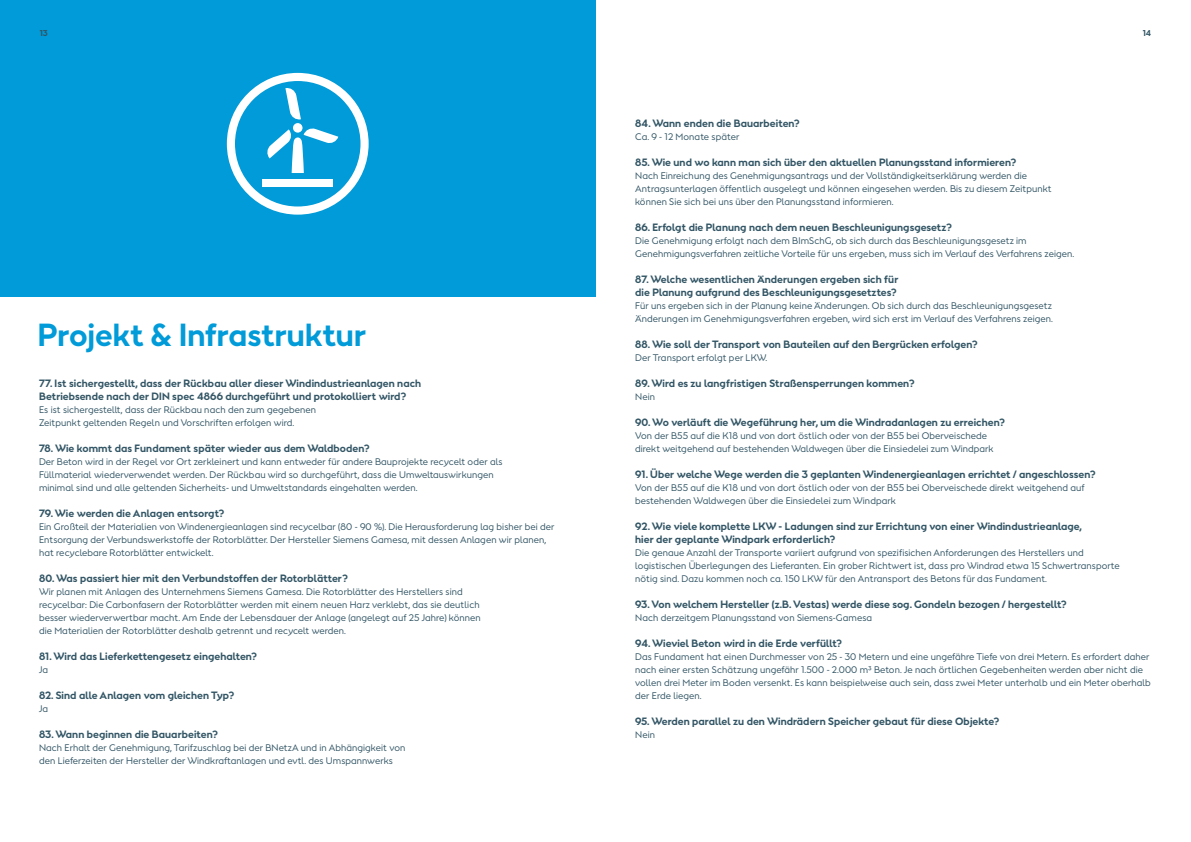
<style>
.page{position:relative;width:1191px;height:842px;background:#fff}
.page>*{position:absolute;margin:0;border:0;box-sizing:border-box;transform-origin:0 0}
.t1{font:700 30px "Orsted Sans";color:#009bd8}
.t2{font:700 10px/13px "Orsted Sans";letter-spacing:.01em;color:#325565}
.t3{font:9px/13px "Orsted Sans";letter-spacing:.01em;color:#325565}
.t4{font:700 8px "Orsted Sans";color:#325565}
</style>
<div class="page">
<div style="left:0;top:0;width:595px;height:296px;background:#009bd8"></div>
<svg style="left:227px;top:73px;width:142px;height:142px"></svg>
<p class="t4" style="left:40px;top:28px;width:10px">13</p>
<p class="t4" style="left:1142px;top:28px;width:10px">14</p>
<h1 class="t1" style="left:38px;top:315px;width:330px">Projekt &amp; Infrastruktur</h1>
<p class="t2" style="left:39px;top:377px;width:384px">77. Ist sichergestellt, dass der Rückbau aller dieser Windindustrieanlagen nach<br>Betriebsende nach der DIN spec 4866 durchgeführt und protokolliert wird?</p>
<p class="t3" style="left:39px;top:403px;width:279px">Es ist sichergestellt, dass der Rückbau nach den zum gegebenen<br>Zeitpunkt geltenden Regeln und Vorschriften erfolgen wird.</p>
<p class="t2" style="left:39px;top:442px;width:332px">78. Wie kommt das Fundament später wieder aus dem Waldboden?</p>
<p class="t3" style="left:39px;top:455px;width:465px">Der Beton wird in der Regel vor Ort zerkleinert und kann entweder für andere Bauprojekte recycelt oder als<br>Füllmaterial wiederverwendet werden. Der Rückbau wird so durchgeführt, dass die Umweltauswirkungen minimal sind und alle geltenden Sicherheits- und Umweltstandards eingehalten werden.</p>
<p class="t2" style="left:39px;top:507px;width:187px">79. Wie werden die Anlagen entsorgt?</p>
<p class="t3" style="left:39px;top:520px;width:517px">Ein Großteil der Materialien von Windenergieanlagen sind recycelbar (80 - 90 %). Die Herausforderung lag bisher bei der<br>Entsorgung der Verbundswerkstoffe der Rotorblätter. Der Hersteller Siemens Gamesa, mit dessen Anlagen wir planen, hat recyclebare Rotorblätter entwickelt.</p>
<p class="t2" style="left:39px;top:572px;width:310px">80. Was passiert hier mit den Verbundstoffen der Rotorblätter?</p>
<p class="t3" style="left:39px;top:585px;width:443px">Wir planen mit Anlagen des Unternehmens Siemens Gamesa. Die Rotorblätter des Herstellers sind recycelbar: Die Carbonfasern der Rotorblätter werden mit einem neuen Harz verklebt, das sie deutlich besser wiederverwertbar macht. Am Ende der Lebensdauer der Anlage (angelegt auf 25 Jahre) können die Materialien der Rotorblätter deshalb getrennt und recycelt werden.</p>
<p class="t2" style="left:39px;top:650px;width:220px">81. Wird das Lieferkettengesetz eingehalten?</p>
<p class="t3" style="left:39px;top:663px;width:11px">Ja</p>
<p class="t2" style="left:39px;top:689px;width:197px">82. Sind alle Anlagen vom gleichen Typ?</p>
<p class="t3" style="left:39px;top:702px;width:11px">Ja</p>
<p class="t2" style="left:39px;top:728px;width:180px">83. Wann beginnen die Bauarbeiten?</p>
<p class="t3" style="left:39px;top:741px;width:368px">Nach Erhalt der Genehmigung, Tarifzuschlag bei der BNetzA und in Abhängigkeit von den Lieferzeiten der Hersteller der Windkraftanlagen und evtl. des Umspannwerks</p>
<p class="t2" style="left:635px;top:117px;width:166px">84. Wann enden die Bauarbeiten?</p>
<p class="t3" style="left:635px;top:130px;width:106px">Ca. 9 - 12 Monate später</p>
<p class="t2" style="left:635px;top:156px;width:382px">85. Wie und wo kann man sich über den aktuellen Planungsstand informieren?</p>
<p class="t3" style="left:635px;top:169px;width:418px">Nach Einreichung des Genehmigungsantrags und der Vollständigkeitserklärung werden die<br>Antragsunterlagen öffentlich ausgelegt und können eingesehen werden. Bis zu diesem Zeitpunkt können Sie sich bei uns über den Planungsstand informieren.</p>
<p class="t2" style="left:635px;top:221px;width:318px">86. Erfolgt die Planung nach dem neuen Beschleunigungsgesetz?</p>
<p class="t3" style="left:635px;top:234px;width:440px">Die Genehmigung erfolgt nach dem BImSchG, ob sich durch das Beschleunigungsgesetz im<br>Genehmigungsverfahren zeitliche Vorteile für uns ergeben, muss sich im Verlauf des Verfahrens zeigen.</p>
<p class="t2" style="left:635px;top:273px;width:265px">87. Welche wesentlichen Änderungen ergeben sich für die Planung aufgrund des Beschleunigungsgesetztes?</p>
<p class="t3" style="left:635px;top:299px;width:419px">Für uns ergeben sich in der Planung keine Änderungen. Ob sich durch das Beschleunigungsgesetz<br>Änderungen im Genehmigungsverfahren ergeben, wird sich erst im Verlauf des Verfahrens zeigen.</p>
<p class="t2" style="left:635px;top:338px;width:344px">88. Wie soll der Transport von Bauteilen auf den Bergrücken erfolgen?</p>
<p class="t3" style="left:635px;top:351px;width:134px">Der Transport erfolgt per LKW.</p>
<p class="t2" style="left:635px;top:377px;width:281px">89. Wird es zu langfristigen Straßensperrungen kommen?</p>
<p class="t3" style="left:635px;top:390px;width:21px">Nein</p>
<p class="t2" style="left:635px;top:416px;width:371px">90. Wo verläuft die Wegeführung her, um die Windradanlagen zu erreichen?</p>
<p class="t3" style="left:635px;top:429px;width:360px">Von der B55 auf die K18 und von dort östlich oder von der B55 bei Oberveischede direkt weitgehend auf bestehenden Waldwegen über die Einsiedelei zum Windpark</p>
<p class="t2" style="left:635px;top:468px;width:462px">91. Über welche Wege werden die 3 geplanten Windenergieanlagen errichtet / angeschlossen?</p>
<p class="t3" style="left:635px;top:481px;width:451px">Von der B55 auf die K18 und von dort östlich oder von der B55 bei Oberveischede direkt weitgehend auf bestehenden Waldwegen über die Einsiedelei zum Windpark</p>
<p class="t2" style="left:635px;top:520px;width:448px">92. Wie viele komplette LKW - Ladungen sind zur Errichtung von einer Windindustrieanlage, hier der geplante Windpark erforderlich?</p>
<p class="t3" style="left:635px;top:546px;width:486px">Die genaue Anzahl der Transporte variiert aufgrund von spezifisichen Anforderungen des Herstellers und logistischen Überlegungen des Lieferanten. Ein grober Richtwert ist, dass pro Windrad etwa 15 Schwertransporte nötig sind. Dazu kommen noch ca. 150 LKW für den Antransport des Betons für das Fundament.</p>
<p class="t2" style="left:635px;top:598px;width:433px">93. Von welchem Hersteller (z.B. Vestas) werde diese sog. Gondeln bezogen / hergestellt?</p>
<p class="t3" style="left:635px;top:611px;width:238px">Nach derzeitgem Planungsstand von Siemens-Gamesa</p>
<p class="t2" style="left:635px;top:637px;width:208px">94. Wieviel Beton wird in die Erde verfüllt?</p>
<p class="t3" style="left:635px;top:650px;width:517px">Das Fundament hat einen Durchmesser von 25 - 30 Metern und eine ungefähre Tiefe von drei Metern. Es erfordert daher nach einer ersten Schätzung ungefähr 1.500 - 2.000 m³ Beton. Je nach örtlichen Gegebenheiten werden aber nicht die vollen drei Meter im Boden versenkt. Es kann beispielweise auch sein, dass zwei Meter unterhalb und ein Meter oberhalb der Erde liegen.</p>
<p class="t2" style="left:635px;top:715px;width:365px">95. Werden parallel zu den Windrädern Speicher gebaut für diese Objekte?</p>
<p class="t3" style="left:635px;top:728px;width:21px">Nein</p>
</div>
